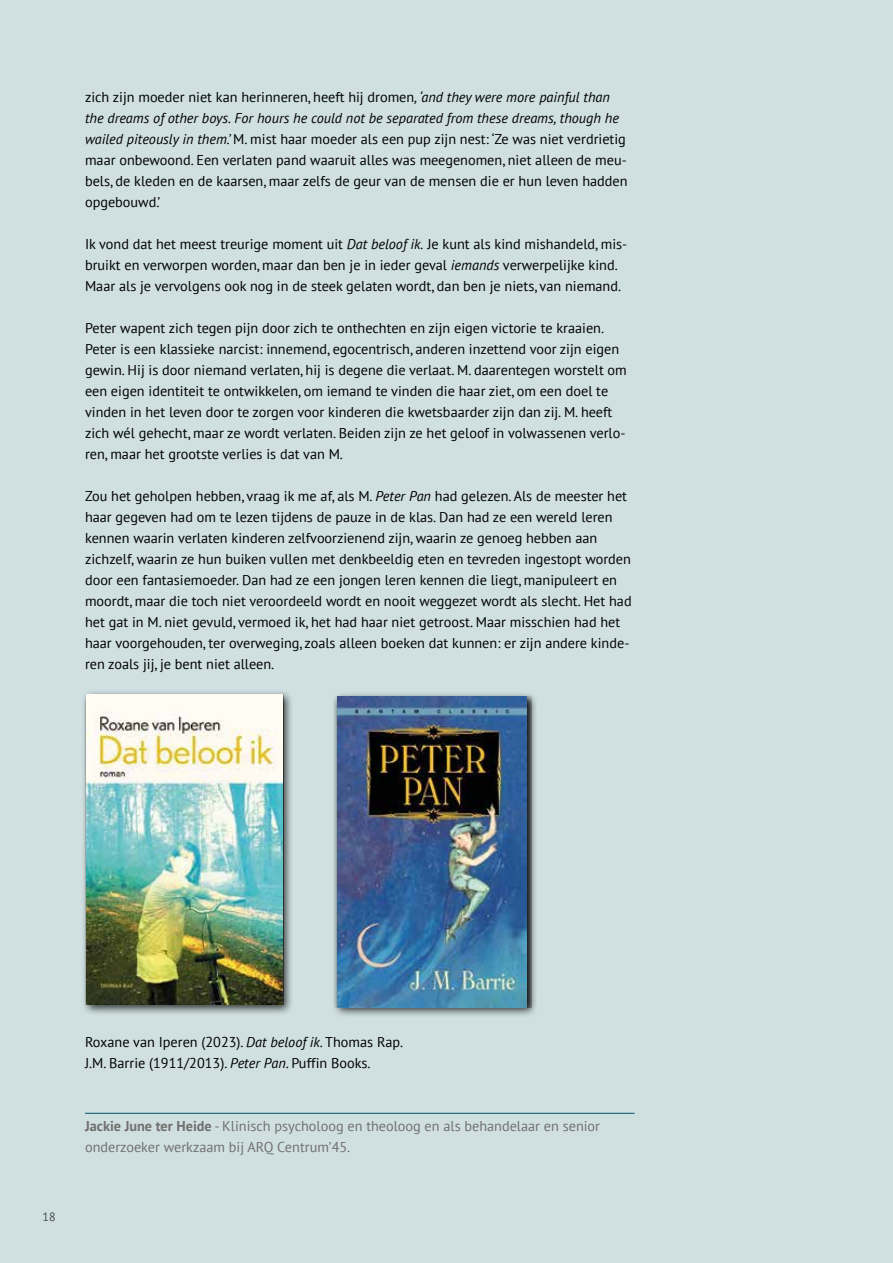
<style>
.page{position:relative;width:893px;height:1263px;background:#d0e0e0}
.page>*{position:absolute;margin:0;border:0;box-sizing:border-box;transform-origin:0 0}
.t1{font:14.25px/21px "PT Sans";color:#000}
.t2{font:14.25px/21px "PT Sans";color:#706f6f}
.t3{font:12px "PT Sans";color:#575756}
.s1{font-style:italic}
.s2{font-weight:700}
</style>
<div class="page">
<hr style="left:85px;top:1113px;width:549px;height:1px;background:#005665">
<div style="left:81px;top:689px;width:213px;height:327px;background:#000;opacity:.75"></div>
<img style="left:86px;top:694px;width:196px;height:311px">
<div style="left:332px;top:691px;width:206px;height:327px;background:#000;opacity:.75"></div>
<div style="left:333px;top:697px;width:198px;height:310px;background:#000;opacity:.75"></div>
<img style="left:337px;top:697px;width:190px;height:310px">
<p class="t1" style="left:85px;top:86px;width:544px">zich zijn moeder niet kan herinneren, heeft hij dromen<span class="s1">, ‘and they were more painful than the dreams of other boys. For hours he could not be separated from these dreams, though he wailed piteously in them.’</span> M. mist haar moeder als een pup zijn nest: ‘Ze was niet verdrietig maar onbewoond. Een verlaten pand waaruit alles was meegenomen, niet alleen de meu&shy;bels, de kleden en de kaarsen, maar zelfs de geur van de mensen die er hun leven hadden opgebouwd.’</p>
<p class="t1" style="left:85px;top:233px;width:544px">Ik vond dat het meest treurige moment uit <span class="s1">Dat beloof ik.</span> Je kunt als kind mishandeld, mis&shy;bruikt en verworpen worden, maar dan ben je in ieder geval <span class="s1">iemands</span> verwerpelijke kind.<br>Maar als je vervolgens ook nog in de steek gelaten wordt, dan ben je niets, van niemand.</p>
<p class="t1" style="left:85px;top:317px;width:543px">Peter wapent zich tegen pijn door zich te onthechten en zijn eigen victorie te kraaien.<br>Peter is een klassieke narcist: innemend, egocentrisch, anderen inzettend voor zijn eigen gewin. Hij is door niemand verlaten, hij is degene die verlaat. M. daarentegen worstelt om een eigen identiteit te ontwikkelen, om iemand te vinden die haar ziet, om een doel te vinden in het leven door te zorgen voor kinderen die kwetsbaarder zijn dan zij. M. heeft zich wél gehecht, maar ze wordt verlaten. Beiden zijn ze het geloof in volwassenen verlo&shy;ren, maar het grootste verlies is dat van M.</p>
<p class="t1" style="left:85px;top:485px;width:548px">Zou het geholpen hebben, vraag ik me af, als M. <span class="s1">Peter Pan</span> had gelezen. Als de meester het haar gegeven had om te lezen tijdens de pauze in de klas. Dan had ze een wereld leren kennen waarin verlaten kinderen zelfvoorzienend zijn, waarin ze genoeg hebben aan zichzelf, waarin ze hun buiken vullen met denkbeeldig eten en tevreden ingestopt worden door een fantasiemoeder. Dan had ze een jongen leren kennen die liegt, manipuleert en moordt, maar die toch niet veroordeeld wordt en nooit weggezet wordt als slecht. Het had het gat in M. niet gevuld, vermoed ik, het had haar niet getroost. Maar misschien had het haar voorgehouden, ter overweging, zoals alleen boeken dat kunnen: er zijn andere kinde&shy;ren zoals jij, je bent niet alleen.</p>
<p class="t3" style="left:43px;top:1209px;width:15px">18</p>
<p class="t1" style="left:85px;top:1031px;width:319px">Roxane van Iperen (2023). <span class="s1">Dat beloof ik</span>. Thomas Rap.<br>J.M. Barrie (1911/2013). <span class="s1">Peter Pan</span>. Puffin Books.</p>
<p class="t2" style="left:85px;top:1115px;width:517px"><span class="s2">Jackie June ter Heide</span> - Klinisch psycholoog en theoloog en als behandelaar en senior onderzoeker werkzaam bij ARQ Centrum’45.</p>
</div>
